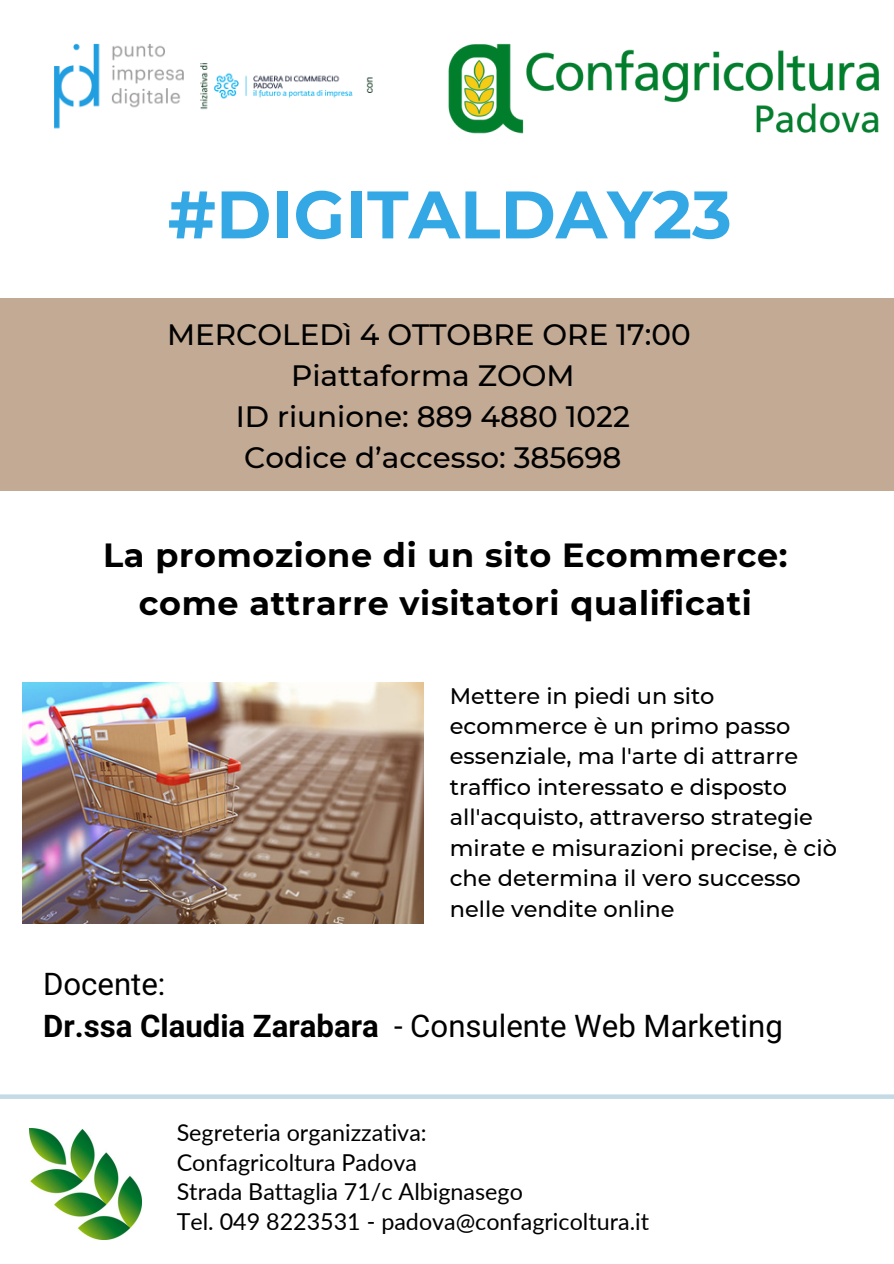
<style>
.page{position:relative;width:894px;height:1264px;background:#fff}
.page>*{position:absolute;margin:0;border:0;box-sizing:border-box;transform-origin:0 0}
.t1{font:700 67.05px "Montserrat";color:#33a8e5}
.t2{font:700 33.45px/48.3px "Montserrat";letter-spacing:.02em;color:#000;text-align:center}
.t3{font:31.2px "Araboto";color:#000}
.t4{font:500 29.4px "Montserrat";color:#000}
.t5{font:23.25px "Lato";color:#000}
.t6{font:500 22.5px/30.5px "Montserrat";color:#000}
.s1{font-weight:700}
</style>
<div class="page">
<img style="left:54px;top:43px;width:319px;height:86px">
<img style="left:448px;top:43px;width:430px;height:91px">
<div style="left:0;top:298px;width:893px;height:192px;background:#c3aa94"></div>
<img style="left:30px;top:1128px;width:111px;height:111px">
<svg style="left:0;top:1094px;width:893px;height:4px;background:#c9dee8"></svg>
<img style="left:22px;top:682px;width:401px;height:241px">
<p class="t1" style="left:168px;top:173px;width:565px">#DIGITALDAY23</p>
<p class="t4" style="left:167px;top:316px;width:525px">MERCOLEDì 4 OTTOBRE ORE 17:00</p>
<p class="t4" style="left:291px;top:357px;width:285px">Piattaforma ZOOM</p>
<p class="t4" style="left:236px;top:398px;width:395px">ID riunione: 889 4880 1022</p>
<p class="t4" style="left:244px;top:439px;width:379px">Codice d’accesso: 385698</p>
<p class="t2" style="left:103px;top:530px;width:686px">La promozione di un sito Ecommerce: come attrarre visitatori qualificati</p>
<p class="t6" style="left:449px;top:680px;width:388px">Mettere in piedi un sito ecommerce è un primo passo essenziale, ma l'arte di attrarre traffico interessato e disposto all'acquisto, attraverso strategie mirate e misurazioni precise, è ciò che determina il vero successo nelle vendite online</p>
<p class="t3" style="left:43px;top:965px;width:124px">Docente:</p>
<p class="t3" style="left:43px;top:1008px;width:741px"><span class="s1">Dr.ssa Claudia Zarabara</span> - Consulente Web Marketing</p>
<p class="t5" style="left:177px;top:1118px;width:251px">Segreteria organizzativa:</p>
<p class="t5" style="left:177px;top:1147px;width:242px">Confagricoltura Padova</p>
<p class="t5" style="left:177px;top:1177px;width:347px">Strada Battaglia 71/c Albignasego</p>
<p class="t5" style="left:177px;top:1207px;width:474px">Tel. 049 8223531 - padova@confagricoltura.it</p>
</div>
